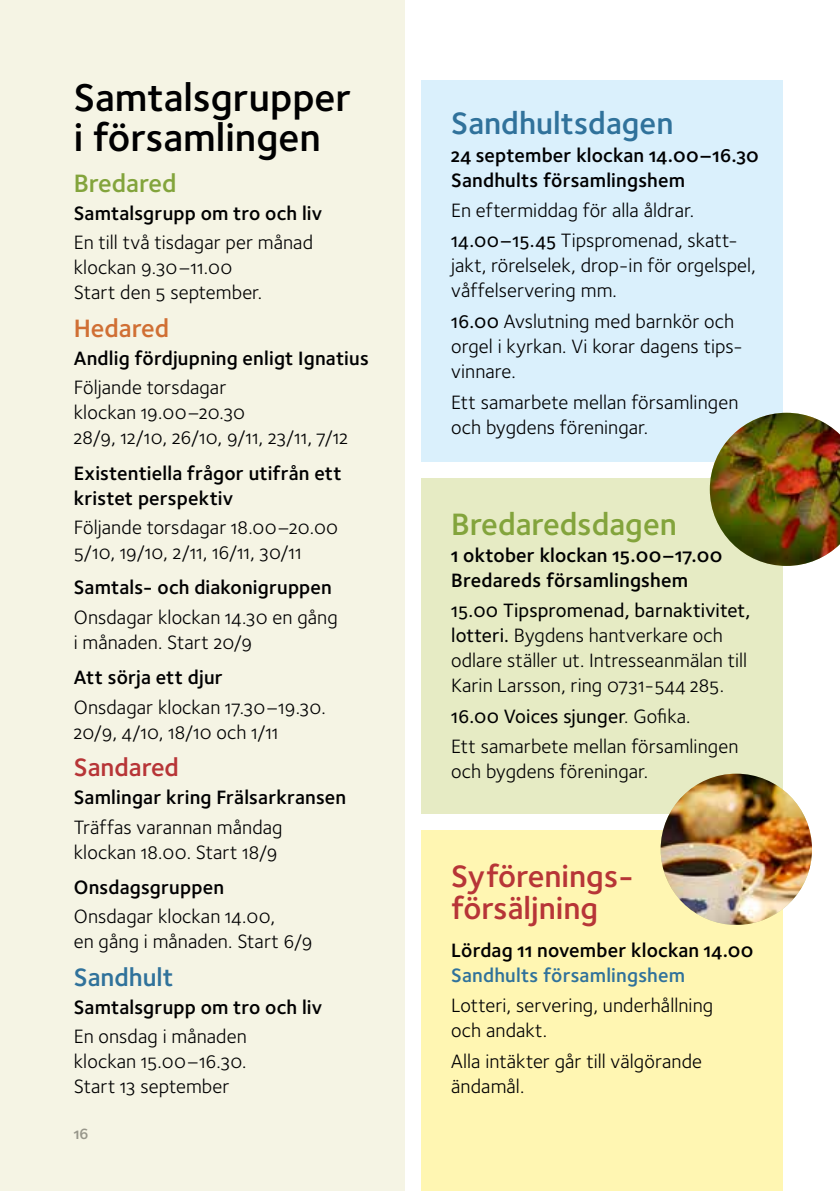
<style>
.page{position:relative;width:840px;height:1191px;background:#fff}
.page>*{position:absolute;margin:0;border:0;box-sizing:border-box;transform-origin:0 0}
.t1{font:40px/40px "Foundry Sterling Demi OSF";color:#000001}
.t2{font:32px/32px "Foundry Sterling Demi OSF";color:#b73537}
.t3{font:32px "Foundry Sterling Demi OSF";color:#30729b}
.t4{font:32px "Foundry Sterling Demi OSF";color:#83a43c}
.t5{font:26px "Foundry Sterling Demi OSF";color:#83a43c}
.t6{font:26px "Foundry Sterling Demi OSF";color:#b73537}
.t7{font:26px "Foundry Sterling Demi OSF";color:#30729b}
.t8{font:26px "Foundry Sterling Demi OSF";color:#d06f34}
.t9{font:20px/25px "Foundry Sterling Book OSF";letter-spacing:.005em;color:#000001}
.t10{font:20px/25px "Foundry Sterling Demi OSF";letter-spacing:.01em;color:#000001}
.t11{font:20px "Foundry Sterling Medium OSF";letter-spacing:.005em;color:#000001}
.t12{font:20px "Foundry Sterling Demi OSF";letter-spacing:.01em;color:#30729b}
.t13{font:16px "Foundry Sterling Demi OSF";color:#9e9d9b}
.s1{font-family:"Foundry Sterling Medium OSF"}
.s2{font-family:"Foundry Sterling Book OSF"}
</style>
<div class="page">
<div style="left:0;top:0;width:404px;height:1191px;background:#f5f4e4"></div>
<div style="left:421px;top:80px;width:361px;height:382px;background:#daf0fc"></div>
<div style="left:421px;top:478px;width:361px;height:336px;background:#e6ebc4"></div>
<div style="left:421px;top:831px;width:361px;height:360px;background:#fff6b2"></div>
<img style="left:660px;top:773px;width:151px;height:152px;border-radius:76px">
<img style="left:709px;top:413px;width:130px;height:153px">
<h1 class="t1" style="left:74px;top:76px;width:279px">Samtalsgrupper i församlingen</h1>
<h3 class="t5" style="left:74px;top:165px;width:104px">Bredared</h3>
<p class="t10" style="left:74px;top:200px;width:250px">Samtalsgrupp om tro och liv</p>
<p class="t9" style="left:74px;top:230px;width:241px">En till två tisdagar per månad klockan 9.30–11.00<br>Start den 5 september.</p>
<h3 class="t8" style="left:74px;top:310px;width:97px">Hedared</h3>
<p class="t10" style="left:74px;top:345px;width:296px">Andlig fördjupning enligt Ignatius</p>
<p class="t9" style="left:74px;top:374px;width:276px">Följande torsdagar<br>klockan 19.00–20.30<br>28/9, 12/10, 26/10, 9/11, 23/11, 7/12</p>
<p class="t10" style="left:74px;top:460px;width:269px">Existentiella frågor utifrån ett kristet perspektiv</p>
<p class="t9" style="left:74px;top:514px;width:266px">Följande torsdagar 18.00–20.00<br>5/10, 19/10, 2/11, 16/11, 30/11</p>
<p class="t10" style="left:74px;top:574px;width:259px">Samtals- och diakonigruppen</p>
<p class="t9" style="left:74px;top:604px;width:265px">Onsdagar klockan 14.30 en gång i månaden. Start 20/9</p>
<p class="t10" style="left:74px;top:664px;width:151px">Att sörja ett djur</p>
<p class="t9" style="left:74px;top:694px;width:253px">Onsdagar klockan 17.30–19.30.<br>20/9, 4/10, 18/10 och 1/11</p>
<h3 class="t6" style="left:74px;top:749px;width:107px">Sandared</h3>
<p class="t10" style="left:74px;top:784px;width:274px">Samlingar kring Frälsarkransen</p>
<p class="t9" style="left:74px;top:813px;width:210px">Träffas varannan måndag klockan 18.00. Start 18/9</p>
<p class="t10" style="left:74px;top:874px;width:152px">Onsdagsgruppen</p>
<p class="t9" style="left:74px;top:903px;width:240px">Onsdagar klockan 14.00,<br>en gång i månaden. Start 6/9</p>
<h3 class="t7" style="left:74px;top:958px;width:101px">Sandhult</h3>
<p class="t10" style="left:74px;top:994px;width:250px">Samtalsgrupp om tro och liv</p>
<p class="t9" style="left:74px;top:1023px;width:174px;text-align:justify">En onsdag i månaden klockan 15.00–16.30.<br>Start 13 september</p>
<p class="t13" style="left:74px;top:1122px;width:16px">16</p>
<h2 class="t3" style="left:451px;top:101px;width:224px">Sandhultsdagen</h2>
<p class="t10" style="left:451px;top:142px;width:309px">24 september klockan 14.00–16.30<br>Sandhults församlingshem</p>
<p class="t9" style="left:451px;top:194px;width:288px;line-height:30.6px">En eftermiddag för alla åldrar.<br><span class="s1">14.00–15.45</span> Tipspromenad, skatt-</p>
<p class="t9" style="left:451px;top:252px;width:306px">jakt, rörelselek, drop-in för orgelspel, våffelservering mm.</p>
<p class="t9" style="left:451px;top:308px;width:293px"><span class="s1">16.00</span> Avslutning med barnkör och orgel i kyrkan. Vi korar dagens tips&shy;vinnare.</p>
<p class="t9" style="left:451px;top:389px;width:288px">Ett samarbete mellan församlingen och bygdens föreningar.</p>
<h2 class="t4" style="left:451px;top:501px;width:227px">Bredaredsdagen</h2>
<p class="t10" style="left:451px;top:542px;width:272px">1 oktober klockan 15.00–17.00<br>Bredareds församlingshem</p>
<p class="t11" style="left:451px;top:596px;width:300px">15.00 Tipspromenad, barnaktivitet,</p>
<p class="t9" style="left:451px;top:622px;width:297px"><span class="s1">lotteri.</span> Bygdens hantverkare och odlare ställer ut. Intresseanmälan till<br>Karin Larsson, ring 0731-544 285.</p>
<p class="t11" style="left:451px;top:702px;width:241px">16.00 Voices sjunger<span class="s2">. Gofika.</span></p>
<p class="t9" style="left:451px;top:733px;width:288px">Ett samarbete mellan församlingen och bygdens föreningar.</p>
<h2 class="t2" style="left:451px;top:859px;width:184px">Syförenings&shy;försäljning</h2>
<p class="t10" style="left:451px;top:937px;width:303px">Lördag 11 november klockan 14.00</p>
<p class="t12" style="left:451px;top:961px;width:235px">Sandhults församlingshem</p>
<p class="t9" style="left:451px;top:992px;width:263px">Lotteri, servering, underhållning och andakt.</p>
<p class="t9" style="left:451px;top:1048px;width:252px">Alla intäkter går till välgörande ändamål.</p>
</div>
